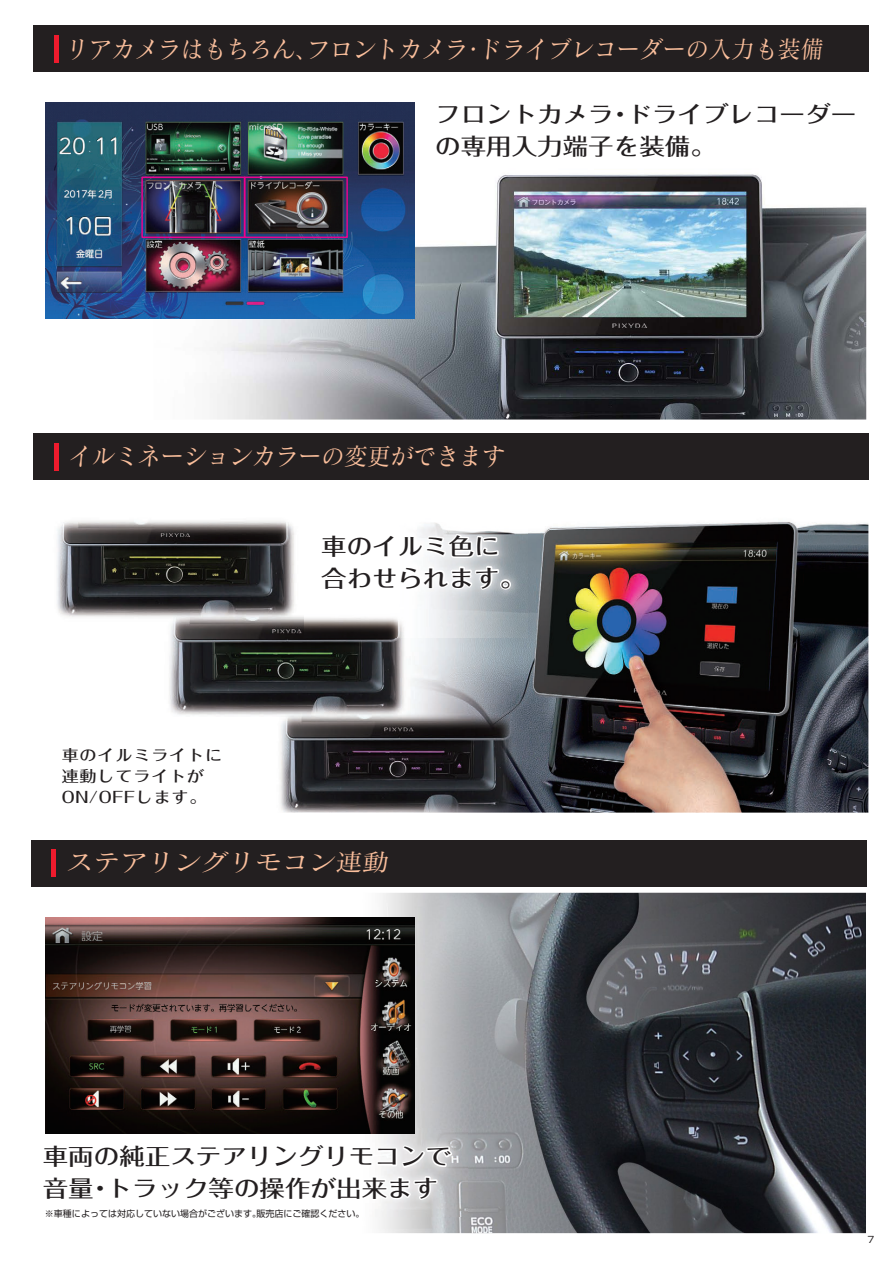
<style>
.page{position:relative;width:894px;height:1263px;background:#fff}
.page>*{position:absolute;margin:0;border:0;box-sizing:border-box;transform-origin:0 0}
.t1{font:24.15px "Matisse CID M";color:#fbbf9c;scale:.95 1}
.t2{font:24.15px "Matisse CID M";color:#fbbf9c;scale:1.11 1}
.t3{font:500 22.95px/31.5px "Folk Pro";color:#231f20;scale:1.11 1}
.t4{font:500 15.3px/21.1px "Folk Pro";letter-spacing:.05em;color:#231f20;scale:1.11 1}
.t5{font:9px "Shin Go Pro";color:#231f20}
</style>
<div class="page">
<img style="left:382px;top:893px;width:484px;height:340px">
<img style="left:57px;top:521px;width:811px;height:292px">
<img style="left:154px;top:102px;width:712px;height:317px">
<div style="left:33px;top:433px;width:835px;height:46px;background:#231f20"></div>
<div style="left:54px;top:443px;width:5px;height:27px;background:#ee1b2d"></div>
<div style="left:31px;top:840px;width:835px;height:47px;background:#231f20"></div>
<div style="left:51px;top:849px;width:5px;height:27px;background:#ee1b2d"></div>
<div style="left:33px;top:26px;width:835px;height:46px;background:#231f20"></div>
<div style="left:54px;top:35px;width:5px;height:27px;background:#ee1b2d"></div>
<img style="left:420px;top:102px;width:446px;height:72px">
<svg style="left:434px;top:102px;width:423px;height:59px"></svg>
<img style="left:305px;top:521px;width:223px;height:117px">
<svg style="left:316px;top:532px;width:196px;height:60px"></svg>
<img style="left:45px;top:1128px;width:422px;height:88px">
<svg style="left:45px;top:1142px;width:410px;height:92px"></svg>
<img style="left:46px;top:103px;width:368px;height:216px">
<img style="left:46px;top:917px;width:368px;height:216px">
<div style="left:141px;top:177px;width:104px;height:61px;border:1px solid #ed028c"></div>
<div style="left:244px;top:177px;width:104px;height:61px;border:1px solid #ed028c"></div>
<p class="t1" style="left:65px;top:35px;width:801px">リアカメラはもちろん、フロントカメラ・ドライブレコーダーの入力も装備</p>
<p class="t3" style="left:435px;top:96px;width:381px">フロントカメラ・ドライブレコーダーの専用入力端子を装備。</p>
<p class="t1" style="left:68px;top:442px;width:463px">イルミネーションカラーの変更ができます</p>
<p class="t4" style="left:62px;top:742px;width:146px">車のイルミライトに連動してライトが<br>ON/OFFします。</p>
<p class="t3" style="left:321px;top:527px;width:185px">車のイルミ色に合わせられます。</p>
<p class="t2" style="left:66px;top:848px;width:295px">ステアリングリモコン連動</p>
<p class="t3" style="left:43px;top:1138px;width:369px">車両の純正ステアリングリモコンで音量・トラック等の操作が出来ます</p>
<p class="t5" style="left:45px;top:1206px;width:321px">※車種によっては対応していない場合がございます。販売店にご確認ください。</p>
<p class="t5" style="left:867px;top:1232px;width:8px">7</p>
</div>
